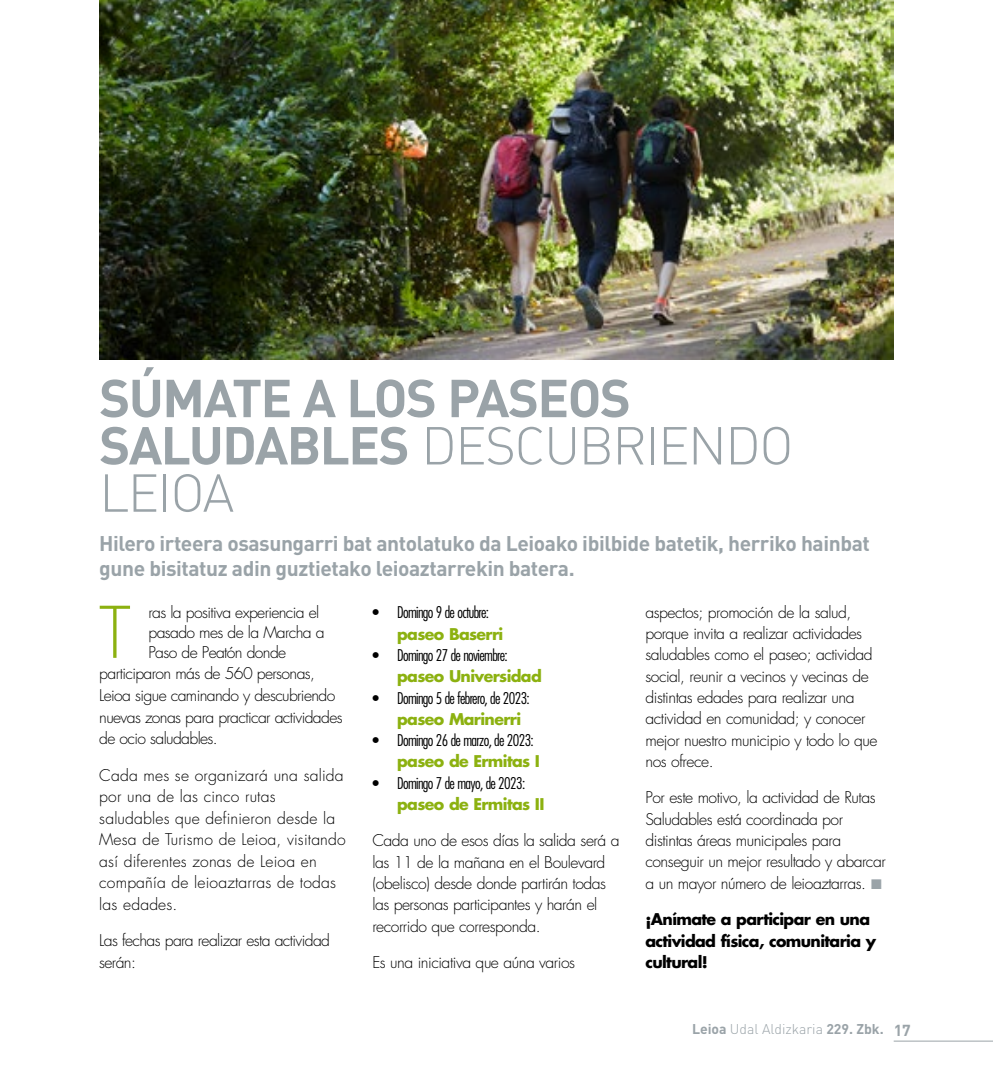
<style>
.page{position:relative;width:993px;height:1092px;background:#fff}
.page>*{position:absolute;margin:0;border:0;box-sizing:border-box;transform-origin:0 0}
.t1{font:300 69.12px "Futura";color:#8cb110}
.t2{font:52.5px/47.2px "DIN Light Alternate";letter-spacing:-.03em;color:#9aa3a8}
.t3{font:52.5px "DIN Bold Alternate";letter-spacing:-.03em;color:#9aa3a8}
.t4{font:700 21px/24.5px "DIN";letter-spacing:-.02em;color:#9aa3a8}
.t5{font:300 15.75px/21.3px "Futura";letter-spacing:-.03em;color:#000}
.t6{font:300 15.75px/21.5px "Futura";letter-spacing:.01em;color:#000}
.t7{font:300 condensed 15.75px "Futura";letter-spacing:-.04em;color:#000}
.t8{font:700 15.75px "Futura";letter-spacing:-.04em;color:#8cb110}
.t9{font:700 15.75px/21.3px "Futura";letter-spacing:-.04em;color:#000}
.t10{font:300 14px "DIN";color:#9aa3a8}
.s1{font-family:"DIN Bold Alternate"}
.s2{color:#9aa3a8}
.s3{font-weight:700}
.s4{font-weight:700;font-size:15.75px}
</style>
<div class="page">
<hr style="left:893px;top:1040px;width:99px;height:1px;background:#9aa3a8">
<img style="left:99px;top:0;width:794px;height:360px">
<h2 class="t3" style="left:99px;top:364px;width:533px">SÚMATE A LOS PASEOS</h2>
<h2 class="t2" style="left:99px;top:421px;width:695px"><span class="s1">SALUDABLES</span> DESCUBRIENDO<br>LEIOA</h2>
<h3 class="t4" style="left:99px;top:530px;width:771px">Hilero irteera osasungarri bat antolatuko da Leioako ibilbide batetik, herriko hainbat gune bisitatuz adin guztietako leioaztarrekin batera.</h3>
<h1 class="t1" style="left:99px;top:590px;width:33px">T</h1>
<p class="t5" style="left:148px;top:601px;width:172px">ras la positiva experiencia el</p>
<p class="t5" style="left:148px;top:621px;width:177px">pasado mes de la Marcha a</p>
<p class="t5" style="left:148px;top:642px;width:139px">Paso de Peatón donde</p>
<p class="t5" style="left:99px;top:663px;width:217px">participaron más de 560 personas,</p>
<p class="t5" style="left:99px;top:685px;width:237px">Leioa sigue caminando y descubriendo</p>
<p class="t5" style="left:99px;top:706px;width:245px">nuevas zonas para practicar actividades</p>
<p class="t5" style="left:99px;top:728px;width:120px">de ocio saludables.</p>
<p class="t6" style="left:99px;top:764px;width:248px">Cada mes se organizará una salida por una de las cinco rutas saludables que definieron desde la<br>Mesa de Turismo de Leioa, visitando así diferentes zonas de Leioa en compañía de leioaztarras de todas las edades.</p>
<p class="t5" style="left:99px;top:930px;width:232px">Las fechas para realizar esta actividad serán:</p>
<p class="t7" style="left:372px;top:603px;width:118px">• Domingo 9 de octubre:</p>
<p class="t8" style="left:397px;top:622px;width:108px">paseo Baserri</p>
<p class="t7" style="left:372px;top:645px;width:137px">• Domingo 27 de noviembre:</p>
<p class="t8" style="left:397px;top:665px;width:146px">paseo Universidad</p>
<p class="t7" style="left:372px;top:688px;width:159px">• Domingo 5 de febrero, de 2023:</p>
<p class="t8" style="left:397px;top:708px;width:125px">paseo Marinerri</p>
<p class="t7" style="left:372px;top:731px;width:163px">• Domingo 26 de marzo, de 2023:</p>
<p class="t8" style="left:397px;top:750px;width:144px">paseo de Ermitas I</p>
<p class="t7" style="left:372px;top:773px;width:154px">• Domingo 7 de mayo, de 2023:</p>
<p class="t8" style="left:397px;top:793px;width:149px">paseo de Ermitas II</p>
<p class="t5" style="left:372px;top:830px;width:248px">Cada uno de esos días la salida será a las 11 de la mañana en el Boulevard (obelisco) desde donde partirán todas las personas participantes y harán el recorrido que corresponda.</p>
<p class="t5" style="left:372px;top:951px;width:204px">Es una iniciativa que aúna varios</p>
<p class="t5" style="left:645px;top:601px;width:233px">aspectos; promoción de la salud, porque invita a realizar actividades saludables como el paseo; actividad social, reunir a vecinos y vecinas de distintas edades para realizar una actividad en comunidad; y conocer mejor nuestro municipio y todo lo que nos ofrece.</p>
<p class="t5" style="left:645px;top:787px;width:242px">Por este motivo, la actividad de Rutas Saludables está coordinada por distintas áreas municipales para conseguir un mejor resultado y abarcar a un mayor número de leioaztarras. <span class="s2">■</span></p>
<p class="t9" style="left:645px;top:908px;width:232px">¡Anímate a participar en una actividad física, comunitaria y cultural!</p>
<p class="t10" style="left:691px;top:1020px;width:220px"><span class="s3">Leioa</span> Udal Aldizkaria <span class="s3">229. Zbk.</span> <span class="s4">17</span></p>
</div>
